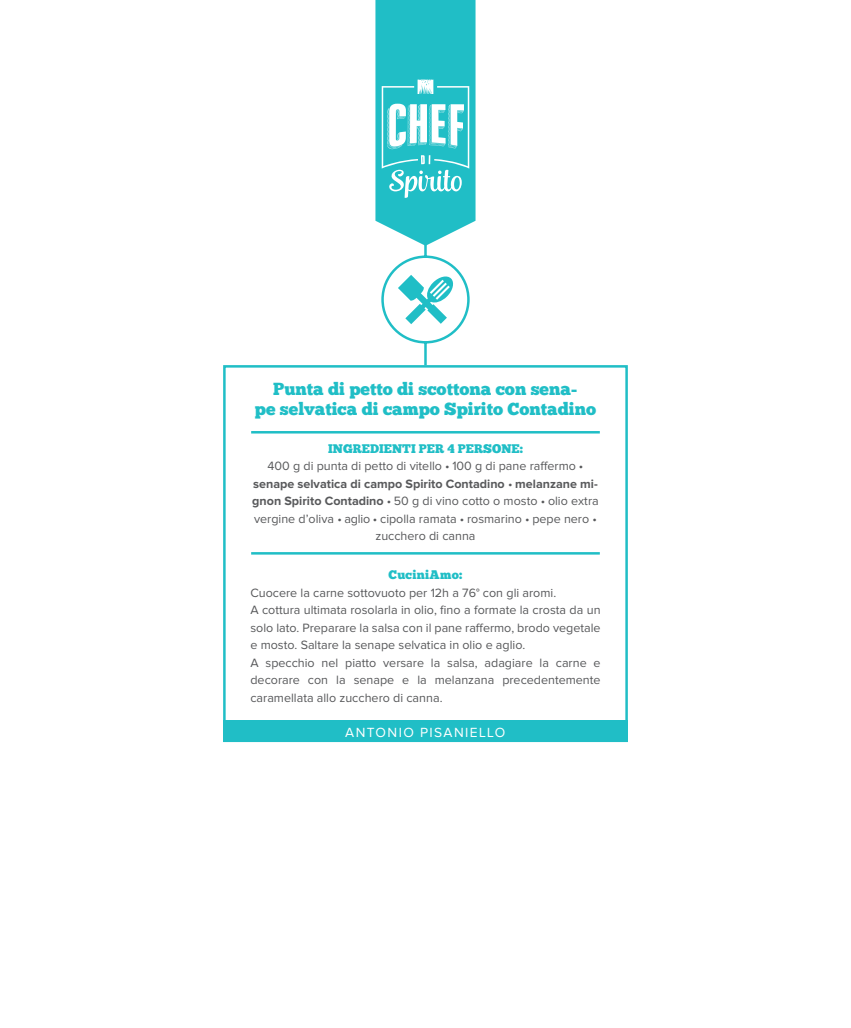
<style>
.page{position:relative;width:851px;height:1028px;background:#fff}
.page>*{position:absolute;margin:0;border:0;box-sizing:border-box;transform-origin:0 0}
.t1{font:17.5px/20px "Chunk Five";color:#20bec6;text-align:center}
.t2{font:13.75px "Proxima Nova";letter-spacing:.1em;color:#fff}
.t3{font:12.5px/17.5px "Proxima Nova";color:#58595b;text-align:center}
.t4{font:12.5px "Chunk Five";color:#20bec6}
.t5{font:12.5px "Chunk Five";letter-spacing:.02em;color:#20bec6}
.s1{font-weight:700}
</style>
<div class="page">
<hr style="left:251px;top:431px;width:348px;height:2px;background:#20bec6">
<hr style="left:251px;top:552px;width:348px;height:2px;background:#20bec6">
<div style="left:223px;top:720px;width:404px;height:22px;background:#20bec6"></div>
<svg style="left:369px;top:0;width:113px;height:368px"></svg>
<h1 class="t1" style="left:255px;top:379px;width:342px">Punta di petto di scottona con sena-<br>pe selvatica di campo Spirito Contadino</h1>
<p class="t4" style="left:328px;top:441px;width:196px">INGREDIENTI PER 4 PERSONE:</p>
<p class="t3" style="left:252px;top:458px;width:348px">400 g di punta di petto di vitello • 100 g di pane raffermo • <span class="s1">senape selvatica di campo Spirito Contadino</span> • <span class="s1">melanzane mi&shy;gnon Spirito Contadino</span> • 50 g di vino cotto o mosto • olio extra vergine d’oliva • aglio • cipolla ramata • rosmarino • pepe nero • zucchero di canna</p>
<p class="t5" style="left:388px;top:567px;width:75px">CuciniAmo:</p>
<p class="t3" style="left:250px;top:584px;width:351px;text-align:left">Cuocere la carne sottovuoto per 12h a 76° con gli aromi.<br>A cottura ultimata rosolarla in olio, fino a formate la crosta da un solo lato. Preparare la salsa con il pane raffermo, brodo vegetale e mosto. Saltare la senape selvatica in olio e aglio.<br>A specchio nel piatto versare la salsa, adagiare la carne e decorare con la senape e la melanzana precedentemente caramellata allo zucchero di canna.</p>
<p class="t2" style="left:345px;top:726px;width:162px">antonio pisaniello</p>
</div>
